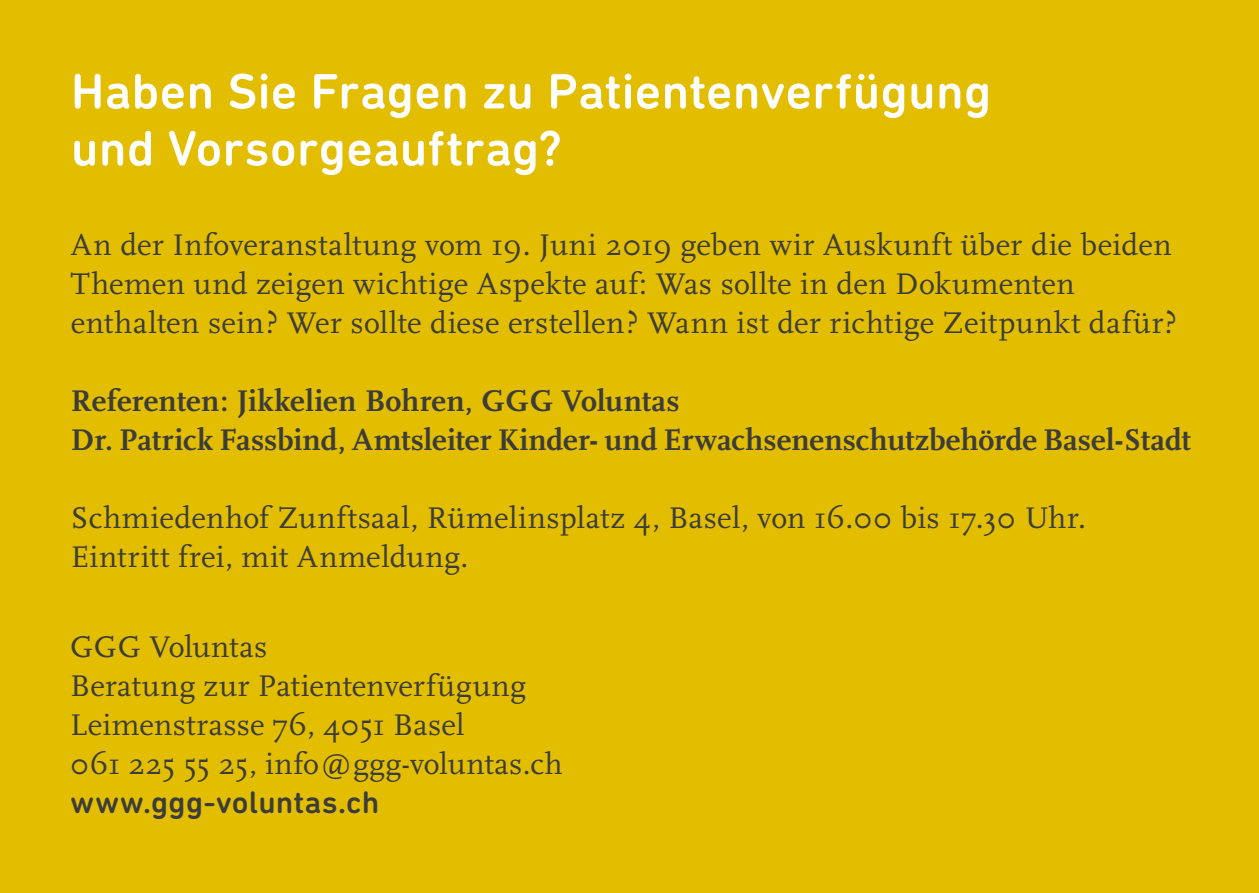
<style>
.page{position:relative;width:1259px;height:893px;background:#e3be00}
.page>*{position:absolute;margin:0;border:0;box-sizing:border-box;transform-origin:0 0}
.t1{font:500 50.4px/57px "DIN Next Rounded LT Pro";letter-spacing:.005em;color:#fff}
.t2{font:500 31.8px "DIN Next Rounded LT Pro";letter-spacing:.01em;color:#3c3c3b}
.t3{font:31.2px/39px "Scala";letter-spacing:.01em;color:#3c3c3b}
.t4{font:700 31.2px/39px "Scala";color:#3c3c3b}
</style>
<div class="page">
<h1 class="t1" style="left:71px;top:62px;width:922px">Haben Sie Fragen zu Patientenverfügung und Vorsorgeauftrag?</h1>
<p class="t3" style="left:71px;top:226px;width:1107px">An der Infoveranstaltung vom 19. Juni 2019 geben wir Auskunft über die beiden<br>Themen und zeigen wichtige Aspekte auf: Was sollte in den Dokumenten enthalten sein? Wer sollte diese erstellen? Wann ist der richtige Zeitpunkt dafür?</p>
<p class="t4" style="left:71px;top:382px;width:1121px">Referenten: Jikkelien Bohren, GGG Voluntas<br>Dr. Patrick Fassbind, Amtsleiter Kinder- und Erwachsenenschutzbehörde Basel-Stadt</p>
<p class="t3" style="left:71px;top:499px;width:1016px">Schmiedenhof Zunftsaal, Rümelinsplatz 4, Basel, von 16.00 bis 17.30 Uhr.<br>Eintritt frei, mit Anmeldung.</p>
<p class="t3" style="left:70px;top:628px;width:494px">GGG Voluntas<br>Beratung zur Patientenverfügung<br>Leimenstrasse 76, 4051 Basel<br>061 225 55 25, info@ggg-voluntas.ch</p>
<p class="t2" style="left:70px;top:784px;width:310px">www.ggg-voluntas.ch</p>
</div>
